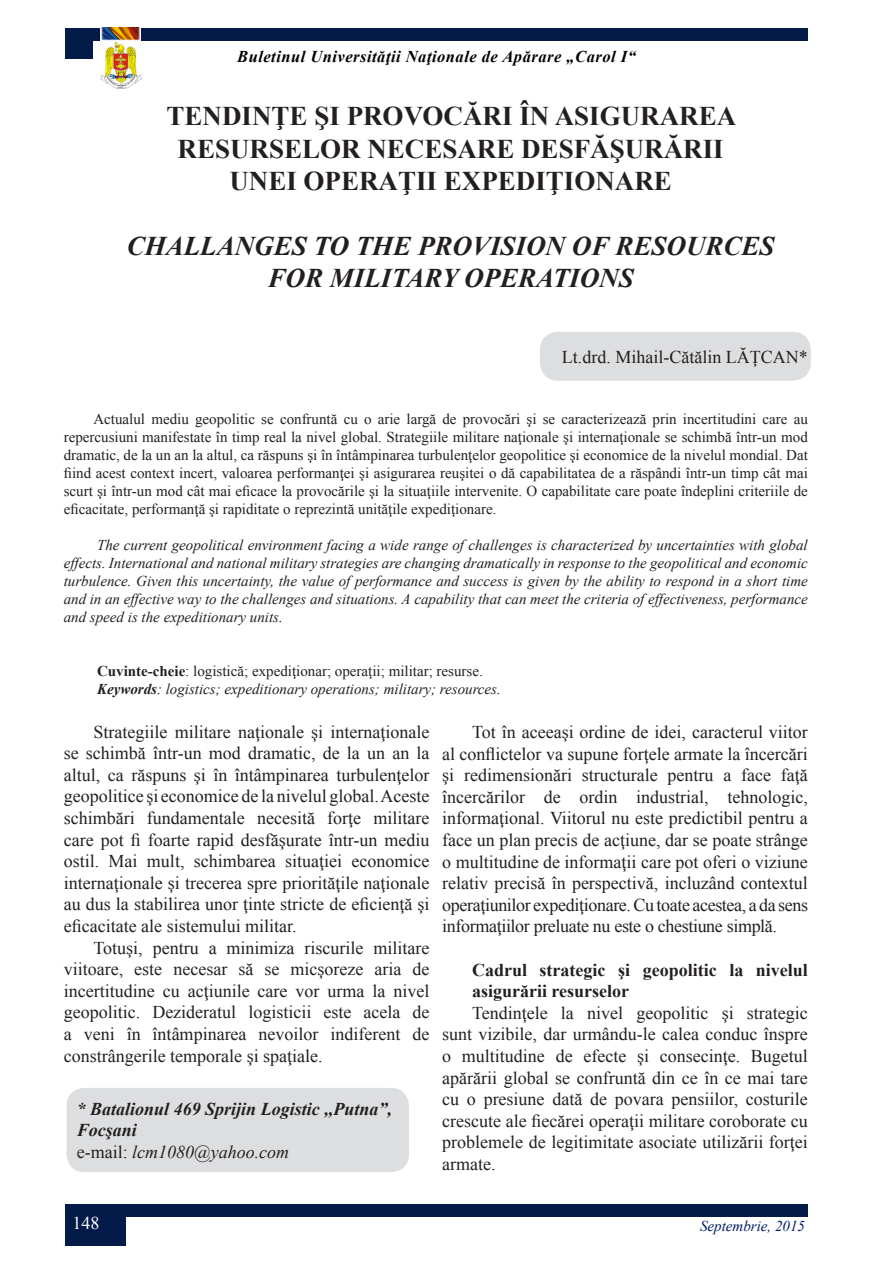
<style>
.page{position:relative;width:893px;height:1263px;background:#fff}
.page>*{position:absolute;margin:0;border:0;box-sizing:border-box;transform-origin:0 0}
.t1{font:700 27px "Times New Roman";color:#231f20}
.t2{font:italic 700 27px "Times New Roman";color:#231f20}
.t3{font:18px/21.6px "Times New Roman";color:#231f20;text-align:justify}
.t4{font:700 18px/21.6px "Times New Roman";color:#231f20}
.t5{font:italic 700 18px "Times New Roman";color:#231f20}
.t6{font:italic 18px "Times New Roman";color:#231f20}
.t7{font:18px "Times New Roman";color:#fff}
.t8{font:italic 700 16.5px "Times New Roman";letter-spacing:.03em;color:#000103}
.t9{font:15px/18px "Times New Roman";color:#231f20;text-align:justify}
.t10{font:italic 15px/18px "Times New Roman";color:#231f20;text-align:justify}
.t11{font:italic 15px "Times New Roman";color:#001d67}
.s1{font-weight:700}
.s2{font-style:normal}
</style>
<div class="page">
<img style="left:101px;top:43px;width:40px;height:45px">
<div style="left:65px;top:1204px;width:743px;height:12px;background:#041b49"></div>
<div style="left:65px;top:1216px;width:61px;height:30px;background:#041b49"></div>
<div style="left:65px;top:28px;width:743px;height:12px;background:#041b49"></div>
<img style="left:101px;top:27px;width:40px;height:14px">
<div style="left:65px;top:37px;width:28px;height:22px;background:#041b49"></div>
<div style="left:540px;top:332px;width:271px;height:49px;background:#dddee0;border-radius:18px"></div>
<div style="left:67px;top:1088px;width:342px;height:84px;background:#dddee0;border-radius:18px"></div>
<p class="t8" style="left:237px;top:45px;width:400px">Buletinul Universităţii Naţionale de Apărare „Carol I“</p>
<p class="t1" style="left:167px;top:98px;width:571px">TENDINŢE ŞI PROVOCĂRI ÎN ASIGURAREA</p>
<p class="t1" style="left:178px;top:130px;width:548px">RESURSELOR NECESARE DESFĂŞURĂRII</p>
<p class="t1" style="left:229px;top:162px;width:444px">UNEI OPERAŢII EXPEDIŢIONARE</p>
<p class="t2" style="left:127px;top:227px;width:649px">CHALLANGES TO THE PROVISION OF RESOURCES</p>
<p class="t2" style="left:268px;top:259px;width:368px">FOR MILITARY OPERATIONS</p>
<p class="t3" style="left:562px;top:346px;width:247px">Lt.drd. Mihail-Cătălin LĂŢCAN*</p>
<p class="t9" style="left:64px;top:410px;width:746px;text-indent:30px">Actualul mediu geopolitic se confruntă cu o arie largă de provocări şi se caracterizează prin incertitudini care au repercusiuni manifestate în timp real la nivel global. Strategiile militare naţionale şi internaţionale se schimbă într-un mod dramatic, de la un an la altul, ca răspuns şi în întâmpinarea turbulenţelor geopolitice şi economice de la nivelul mondial. Dat fiind acest context incert, valoarea performanţei şi asigurarea reuşitei o dă capabilitatea de a răspândi într-un timp cât mai scurt şi într-un mod cât mai eficace la provocările şi la situaţiile intervenite. O capabilitate care poate îndeplini criteriile de eficacitate, performanţă şi rapiditate o reprezintă unităţile expediţionare.</p>
<p class="t10" style="left:64px;top:536px;width:746px;text-indent:33px">The current geopolitical environment facing a wide range of challenges is characterized by uncertainties with global effects. International and national military strategies are changing dramatically in response to the geopolitical and economic turbulence. Given this uncertainty, the value of performance and success is given by the ability to respond in a short time and in an effective way to the challenges and situations. A capability that can meet the criteria of effectiveness, performance and speed is the expeditionary units.</p>
<p class="t9" style="left:97px;top:662px;width:387px"><span class="s1">Cuvinte-cheie</span>: logistică; expediţionar; operaţii; militar; resurse.</p>
<p class="t10" style="left:97px;top:680px;width:405px"><span class="s1">Keywords</span>: logistics; expeditionary operations; military; resources.</p>
<p class="t3" style="left:64px;top:720px;width:367px;text-indent:30px">Strategiile militare naţionale şi internaţionale se schimbă într-un mod dramatic, de la un an la altul, ca răspuns şi în întâmpinarea turbulenţelor geopolitice şi economice de la nivelul global. Aceste schimbări fundamentale necesită forţe militare care pot fi foarte rapid desfăşurate într-un mediu ostil. Mai mult, schimbarea situaţiei economice internaţionale şi trecerea spre priorităţile naţionale au dus la stabilirea unor ţinte stricte de eficienţă şi eficacitate ale sistemului militar.</p>
<p class="t3" style="left:64px;top:936px;width:367px;text-indent:30px">Totuşi, pentru a minimiza riscurile militare viitoare, este necesar să se micşoreze aria de incertitudine cu acţiunile care vor urma la nivel geopolitic. Dezideratul logisticii este acela de a veni în întâmpinarea nevoilor indiferent de constrângerile temporale şi spaţiale.</p>
<p class="t5" style="left:77px;top:1096px;width:317px">* Batalionul 469 Sprijin Logistic ,,Putna”,</p>
<p class="t5" style="left:77px;top:1118px;width:62px">Focşani</p>
<p class="t6" style="left:77px;top:1139px;width:214px"><span class="s2">e-mail:</span> lcm1080@yahoo.com</p>
<p class="t3" style="left:442px;top:721px;width:367px;text-indent:30px">Tot în aceeaşi ordine de idei, caracterul viitor al conflictelor va supune forţele armate la încercări şi redimensionări structurale pentru a face faţă încercărilor de ordin industrial, tehnologic, informaţional. Viitorul nu este predictibil pentru a face un plan precis de acţiune, dar se poate strânge o multitudine de informaţii care pot oferi o viziune relativ precisă în perspectivă, incluzând contextul operaţiunilor expediţionare. Cu toate acestea, a da sens informaţiilor preluate nu este o chestiune simplă.</p>
<p class="t4" style="left:472px;top:958px;width:337px">Cadrul strategic şi geopolitic la nivelul asigurării resurselor</p>
<p class="t3" style="left:442px;top:1002px;width:367px;text-indent:30px">Tendinţele la nivel geopolitic şi strategic sunt vizibile, dar urmându-le calea conduc înspre o multitudine de efecte şi consecinţe. Bugetul apărării global se confruntă din ce în ce mai tare cu o presiune dată de povara pensiilor, costurile crescute ale fiecărei operaţii militare coroborate cu problemele de legitimitate asociate utilizării forţei armate.</p>
<p class="t7" style="left:73px;top:1210px;width:28px">148</p>
<p class="t11" style="left:700px;top:1216px;width:106px">Septembrie, 2015</p>
</div>
